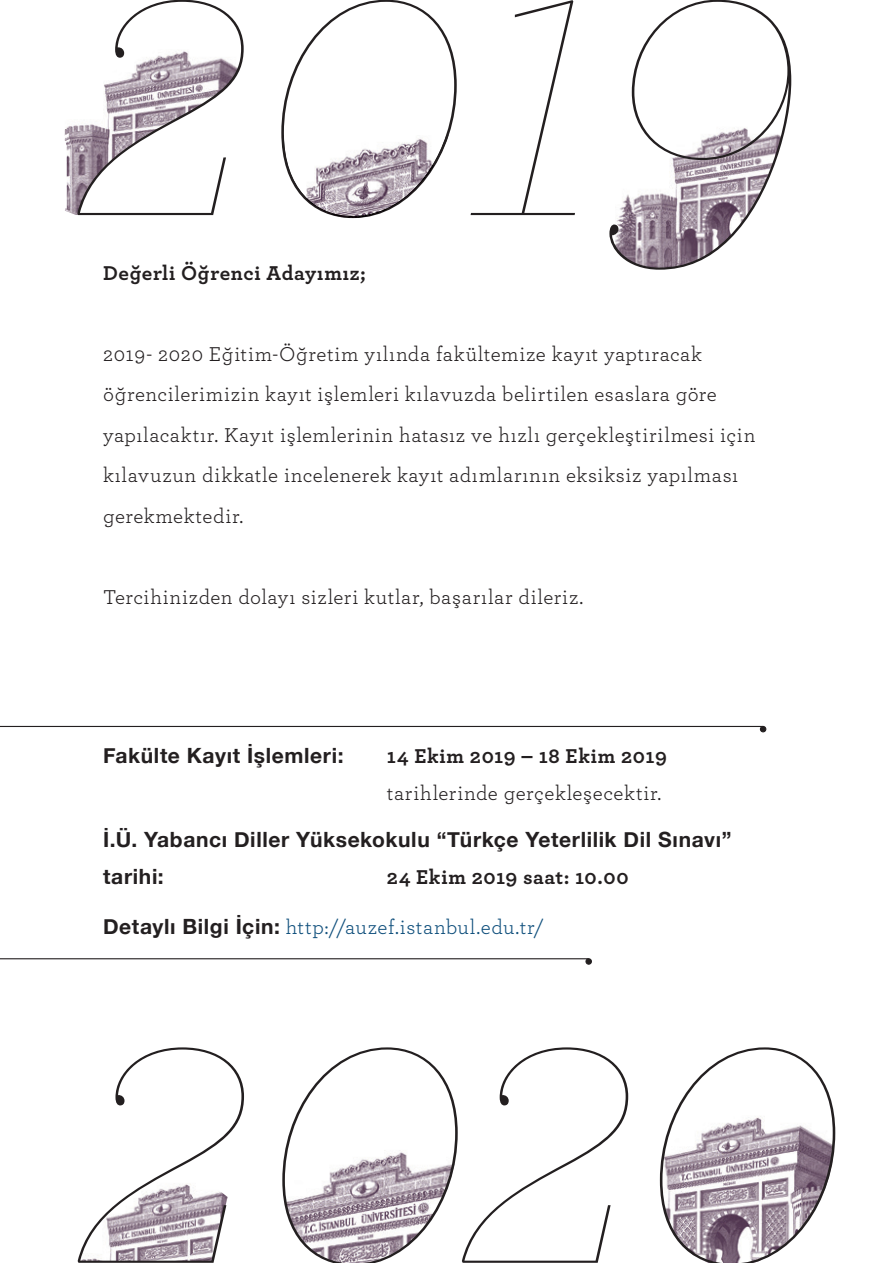
<style>
.page{position:relative;width:893px;height:1263px;background:#fff}
.page>*{position:absolute;margin:0;border:0;box-sizing:border-box;transform-origin:0 0}
.t1{font:21px/40.5px "Archer Pro";letter-spacing:.03em;color:#231f20}
.t2{font:700 21px/37.5px "Helvetica Neue";letter-spacing:.03em;color:#231f20}
.t3{font:700 21px "Archer Pro";letter-spacing:.03em;color:#231f20}
.t4{font:21px "Archer Pro";letter-spacing:.025em;color:#0f4f7c}
.s1{font-family:"Helvetica Neue";font-weight:700;color:#231f20}
</style>
<div class="page">
<hr style="left:0;top:726px;width:763px;height:1px;background:#231f20">
<svg style="left:760px;top:726px;width:6px;height:6px"></svg>
<hr style="left:0;top:958px;width:589px;height:1px;background:#231f20">
<div style="left:585px;top:958px;width:7px;height:7px;border:1px solid #231f20;border-radius:50%"></div>
<svg style="left:281px;top:0;width:176px;height:218px"></svg>
<img style="left:65px;top:125px;width:12px;height:90px">
<svg style="left:609px;top:0;width:182px;height:270px"></svg>
<svg style="left:77px;top:0;width:167px;height:215px"></svg>
<svg style="left:471px;top:0;width:104px;height:215px"></svg>
<img style="left:282px;top:135px;width:164px;height:81px">
<svg style="left:78px;top:1047px;width:166px;height:216px"></svg>
<svg style="left:282px;top:1047px;width:346px;height:216px"></svg>
<svg style="left:660px;top:1047px;width:175px;height:216px"></svg>
<p class="t3" style="left:103px;top:256px;width:264px">Değerli Öğrenci Adayımız;</p>
<p class="t1" style="left:103px;top:332px;width:654px">2019- 2020 Eğitim-Öğretim yılında fakültemize kayıt yaptıracak öğrencilerimizin kayıt işlemleri kılavuzda belirtilen esaslara göre yapılacaktır. Kayıt işlemlerinin hatasız ve hızlı gerçekleştirilmesi için kılavuzun dikkatle incelenerek kayıt adımlarının eksiksiz yapılması gerekmektedir.</p>
<p class="t1" style="left:103px;top:575px;width:482px">Tercihinizden dolayı sizleri kutlar, başarılar dileriz.</p>
<p class="t2" style="left:103px;top:737px;width:242px">Fakülte Kayıt İşlemleri:</p>
<p class="t3" style="left:387px;top:739px;width:281px">14 Ekim 2019 – 18 Ekim 2019</p>
<p class="t1" style="left:387px;top:772px;width:276px">tarihlerinde gerçekleşecektir.</p>
<p class="t2" style="left:103px;top:821px;width:630px">İ.Ü. Yabancı Diller Yüksekokulu “Türkçe Yeterlilik Dil Sınavı” tarihi:</p>
<p class="t3" style="left:387px;top:861px;width:243px">24 Ekim 2019 saat: 10.00</p>
<p class="t4" style="left:103px;top:912px;width:442px"><span class="s1">Detaylı Bilgi İçin:</span> http://auzef.istanbul.edu.tr/</p>
</div>
